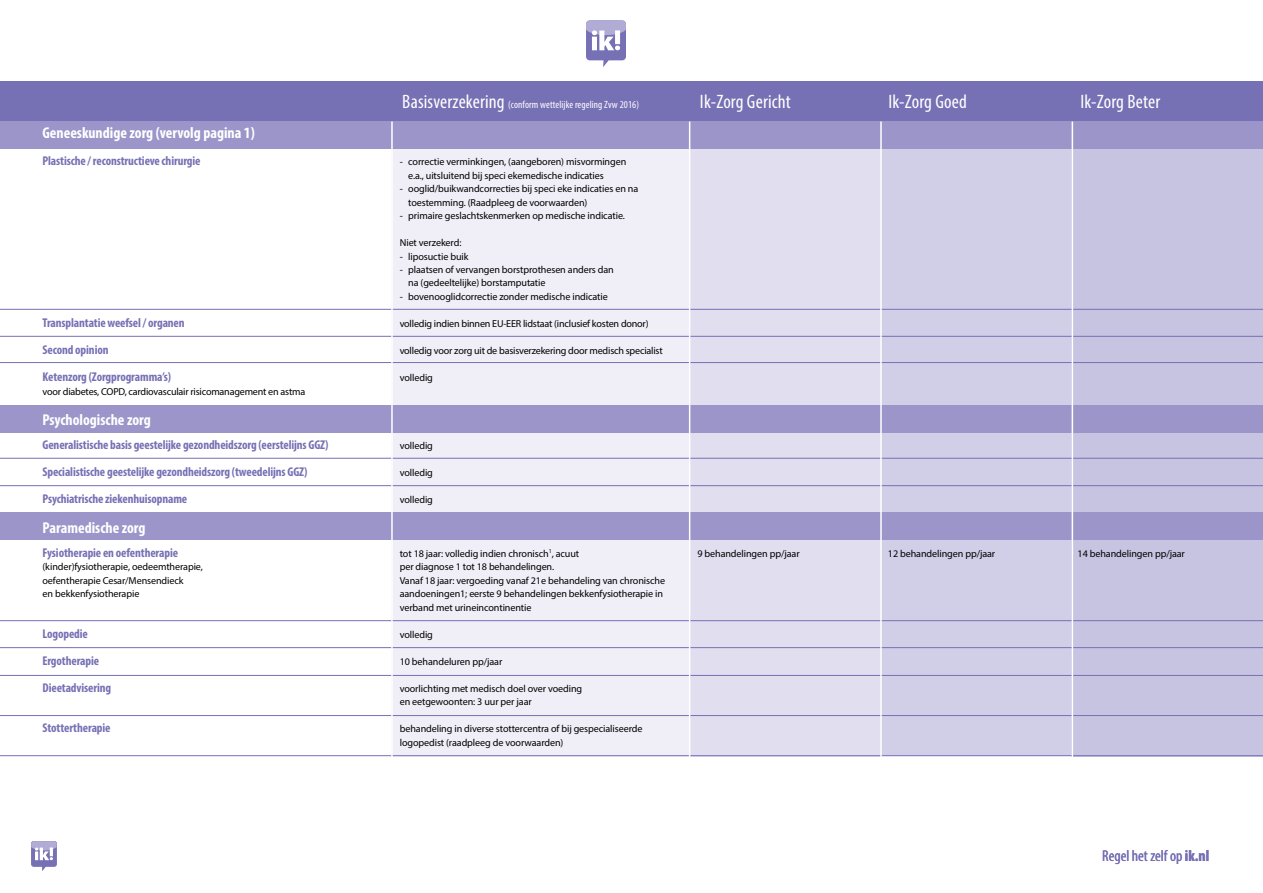
<style>
.page{position:relative;width:1263px;height:893px;background:#fff}
.page>*{position:absolute;margin:0;border:0;box-sizing:border-box;transform-origin:0 0}
.t1{font:condensed 19.5px "Myriad Pro";letter-spacing:.01em;color:#fff}
.t2{font:700 condensed 15.75px "Myriad Pro";color:#fff}
.t3{font:condensed 15.75px "Myriad Pro";color:#7670b4}
.t4{font:700 condensed 12.75px/27px "Myriad Pro";letter-spacing:-.01em;color:#7670b4}
.t5{font:condensed 10.5px "Myriad Pro";letter-spacing:.01em;color:#fff}
.t6{font:10.2px/13.5px "Myriad Pro";letter-spacing:-.01em;color:#000}
.s1{font-size:19.5px}
.s2{font-weight:700}
</style>
<div class="page">
<div style="left:393px;top:149px;width:296px;height:606px;background:#f0eff8"></div>
<div style="left:882px;top:149px;width:189px;height:606px;background:#d1cfe8"></div>
<div style="left:1071px;top:139px;width:192px;height:617px;background:#c7c4e2"></div>
<div style="left:690px;top:149px;width:190px;height:606px;background:#e0deef"></div>
<div style="left:0;top:405px;width:1263px;height:27px;background:#9b95c9"></div>
<div style="left:0;top:513px;width:1263px;height:27px;background:#9b95c9"></div>
<svg style="left:586px;top:20px;width:40px;height:47px"></svg>
<div style="left:0;top:81px;width:1263px;height:41px;background:#7670b4"></div>
<div style="left:0;top:122px;width:1263px;height:27px;background:#9b95c9"></div>
<hr style="left:0;top:309px;width:1263px;height:1px;background:#7670b4">
<hr style="left:0;top:336px;width:1263px;height:1px;background:#7670b4">
<hr style="left:0;top:362px;width:1263px;height:1px;background:#7670b4">
<hr style="left:0;top:458px;width:1263px;height:1px;background:#7670b4">
<hr style="left:0;top:485px;width:1263px;height:1px;background:#7670b4">
<hr style="left:0;top:715px;width:1263px;height:1px;background:#7670b4">
<hr style="left:0;top:755px;width:1263px;height:1px;background:#7670b4">
<hr style="left:0;top:620px;width:1263px;height:1px;background:#7670b4">
<hr style="left:0;top:647px;width:1263px;height:1px;background:#7670b4">
<hr style="left:0;top:675px;width:1263px;height:1px;background:#7670b4">
<svg style="left:31px;top:841px;width:26px;height:30px"></svg>
<hr style="left:689px;top:122px;width:1px;height:729px;background:#fff">
<hr style="left:880px;top:122px;width:2px;height:729px;background:#fff">
<hr style="left:1071px;top:122px;width:2px;height:729px;background:#fff">
<hr style="left:391px;top:122px;width:2px;height:715px;background:#fff">
<h2 class="t2" style="left:43px;top:123px;width:214px">Geneeskundige zorg (vervolg pagina 1)</h2>
<p class="t4" style="left:43px;top:147px;width:159px">Plastische / reconstructieve chirurgie</p>
<p class="t4" style="left:43px;top:309px;width:144px">Transplantatie weefsel / organen<br>Second opinion<br>Ketenzorg (Zorgprogramma’s)</p>
<p class="t6" style="left:43px;top:384px;width:264px">voor diabetes, COPD, cardiovasculair risicomanagement en astma</p>
<h2 class="t2" style="left:43px;top:409px;width:110px">Psychologische zorg</h2>
<p class="t4" style="left:43px;top:430px;width:287px">Generalistische basis geestelijke gezondheidszorg (eerstelijns GGZ)<br>Specialistische geestelijke gezondheidszorg (tweedelijns GGZ)<br>Psychiatrische ziekenhuisopname</p>
<h2 class="t2" style="left:43px;top:517px;width:105px">Paramedische zorg</h2>
<p class="t4" style="left:43px;top:538px;width:137px">Fysiotherapie en oefentherapie</p>
<p class="t6" style="left:43px;top:560px;width:162px">(kinder)fysiotherapie, oedeemtherapie, oefentherapie Cesar/Mensendieck<br>en bekkenfysiotherapie</p>
<p class="t4" style="left:43px;top:619px;width:70px">Logopedie<br>Ergotherapie<br>Dieetadvisering</p>
<p class="t4" style="left:43px;top:714px;width:70px">Stottertherapie</p>
<p class="t5" style="left:402px;top:98px;width:238px"><span class="s1">Basisverzekering</span> (conform wettelijke regeling Zvw 2016)</p>
<h1 class="t1" style="left:700px;top:90px;width:92px">Ik-Zorg Gericht</h1>
<h1 class="t1" style="left:888px;top:90px;width:80px">Ik-Zorg Goed</h1>
<h1 class="t1" style="left:1080px;top:90px;width:81px">Ik-Zorg Beter</h1>
<p class="t6" style="left:408px;top:155px;width:220px;text-indent:-9px">- correctie verminkingen, (aangeboren) misvormingen e.a., uitsluitend bij speci ekemedische indicaties</p>
<p class="t6" style="left:408px;top:182px;width:232px;text-indent:-9px">- ooglid/buikwandcorrecties bij speci eke indicaties en na toestemming. (Raadpleeg de voorwaarden)</p>
<p class="t6" style="left:400px;top:209px;width:227px">- primaire geslachtskenmerken op medische indicatie.</p>
<p class="t6" style="left:400px;top:236px;width:63px">Niet verzekerd:</p>
<p class="t6" style="left:400px;top:249px;width:70px">- liposuctie buik</p>
<p class="t6" style="left:408px;top:263px;width:207px;text-indent:-9px">- plaatsen of vervangen borstprothesen anders dan na (gedeeltelijke) borstamputatie</p>
<p class="t6" style="left:400px;top:290px;width:210px">- bovenooglidcorrectie zonder medische indicatie</p>
<p class="t6" style="left:400px;top:317px;width:250px">volledig indien binnen EU-EER lidstaat (inclusief kosten donor)</p>
<p class="t6" style="left:400px;top:344px;width:264px">volledig voor zorg uit de basisverzekering door medisch specialist</p>
<p class="t6" style="left:400px;top:371px;width:35px">volledig</p>
<p class="t6" style="left:400px;top:438px;width:35px">volledig</p>
<p class="t6" style="left:400px;top:465px;width:35px">volledig</p>
<p class="t6" style="left:400px;top:492px;width:35px">volledig</p>
<p class="t6" style="left:400px;top:546px;width:267px">tot 18 jaar: volledig indien chronisch<sup>1</sup>, acuut<br>per diagnose 1 tot 18 behandelingen.<br>Vanaf 18 jaar: vergoeding vanaf 21e behandeling van chronische aandoeningen1; eerste 9 behandelingen bekkenfysiotherapie in verband met urineincontinentie</p>
<p class="t6" style="left:400px;top:627px;width:35px">volledig</p>
<p class="t6" style="left:400px;top:654px;width:104px">10 behandeluren pp/jaar</p>
<p class="t6" style="left:400px;top:681px;width:184px">voorlichting met medisch doel over voeding en eetgewoonten: 3 uur per jaar</p>
<p class="t6" style="left:400px;top:722px;width:244px">behandeling in diverse stottercentra of bij gespecialiseerde logopedist (raadpleeg de voorwaarden)</p>
<p class="t6" style="left:697px;top:546px;width:104px">9 behandelingen pp/jaar</p>
<p class="t6" style="left:888px;top:546px;width:109px">12 behandelingen pp/jaar</p>
<p class="t6" style="left:1077px;top:546px;width:109px">14 behandelingen pp/jaar</p>
<h2 class="t3" style="left:1102px;top:846px;width:109px">Regel het zelf op <span class="s2">ik.nl</span></h2>
</div>
